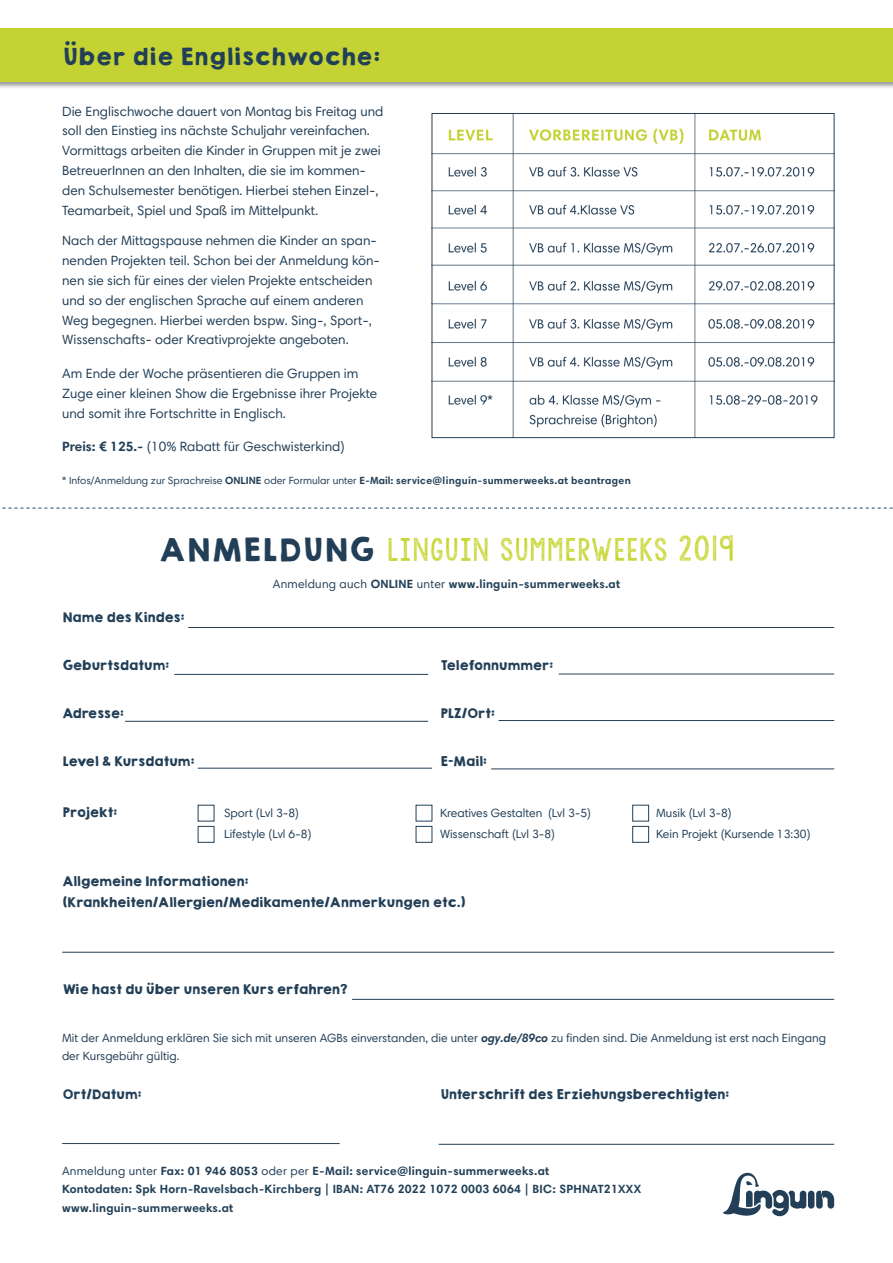
<style>
.page{position:relative;width:893px;height:1263px;background:#fff}
.page>*{position:absolute;margin:0;border:0;box-sizing:border-box;transform-origin:0 0}
.t1{font:25.5px "KG Allof Me";letter-spacing:.06em;color:#c7d530}
.t2{font:21px "KGHAPPY Solid";color:#214057}
.t3{font:13.5px/19.8px "Harmonia Sans Pro Cyr";color:#223f57}
.t4{font:12px/18px "Harmonia Sans Pro Cyr";color:#223f57}
.t5{font:12px "KGHAPPY Solid";letter-spacing:-.04em;color:#223f57}
.t6{font:700 12px "Harmonia Sans Pro Cyr";letter-spacing:.02em;color:#214057}
.t7{font:10.5px "Harmonia Sans Pro Cyr";color:#223f57}
.s1{font-weight:700}
.s2{font-weight:700;color:#214057}
.s3{font-family:"KGHAPPY Solid";font-size:28.5px;color:#223f57}
.s4{font-size:28.5px}
.s5{font-weight:400;color:#223f57}
.s6{color:#223f57}
.s7{font-weight:700;font-style:italic}
</style>
<div class="page">
<div style="left:808px;top:1191px;width:6px;height:17px;background:#223f57;border-radius:3px"></div>
<svg style="left:816px;top:1190px;width:18px;height:18px"></svg>
<svg style="left:723px;top:1173px;width:83px;height:43px"></svg>
<hr style="left:188px;top:627px;width:646px;height:1px;background:#223f57">
<svg style="left:2px;top:508px;width:891px;height:1px"></svg>
<hr style="left:174px;top:674px;width:254px;height:1px;background:#223f57">
<hr style="left:125px;top:721px;width:303px;height:1px;background:#223f57">
<hr style="left:198px;top:768px;width:234px;height:1px;background:#223f57">
<hr style="left:491px;top:768px;width:343px;height:1px;background:#223f57">
<hr style="left:62px;top:1143px;width:278px;height:1px;background:#223f57">
<hr style="left:439px;top:1144px;width:395px;height:1px;background:#223f57">
<hr style="left:62px;top:952px;width:772px;height:1px;background:#223f57">
<hr style="left:352px;top:999px;width:482px;height:1px;background:#223f57">
<hr style="left:559px;top:674px;width:275px;height:1px;background:#223f57">
<hr style="left:499px;top:720px;width:335px;height:1px;background:#223f57">
<div style="left:198px;top:826px;width:16px;height:17px;border:1px solid #223f57"></div>
<div style="left:416px;top:826px;width:16px;height:17px;border:1px solid #223f57"></div>
<div style="left:632px;top:805px;width:17px;height:16px;border:1px solid #223f57"></div>
<div style="left:632px;top:826px;width:17px;height:17px;border:1px solid #223f57"></div>
<div style="left:0;top:27px;width:893px;height:62px;background:#000;opacity:.4"></div>
<div style="left:0;top:29px;width:893px;height:53px;background:#c5d234"></div>
<img style="left:434px;top:115px;width:398px;height:321px">
<div style="left:432px;top:113px;width:402px;height:325px;border:1px solid #223f57"></div>
<p class="t2" style="left:62px;top:40px;width:319px">Über die Englischwoche:</p>
<p class="t3" style="left:62px;top:101px;width:323px">Die Englischwoche dauert von Montag bis Freitag und soll den Einstieg ins nächste Schuljahr vereinfachen.<br>Vormittags arbeiten die Kinder in Gruppen mit je zwei BetreuerInnen an den Inhalten, die sie im kommen&shy;den Schulsemester benötigen. Hierbei stehen Einzel-, Teamarbeit, Spiel und Spaß im Mittelpunkt.</p>
<p class="t3" style="left:62px;top:231px;width:319px">Nach der Mittagspause nehmen die Kinder an span&shy;nenden Projekten teil. Schon bei der Anmeldung kön&shy;nen sie sich für eines der vielen Projekte entscheiden und so der englischen Sprache auf einem anderen Weg begegnen. Hierbei werden bspw. Sing-, Sport-, Wissenschafts- oder Kreativprojekte angeboten.</p>
<p class="t3" style="left:62px;top:363px;width:317px">Am Ende der Woche präsentieren die Gruppen im<br>Zuge einer kleinen Show die Ergebnisse ihrer Projekte und somit ihre Fortschritte in Englisch.</p>
<p class="t3" style="left:62px;top:436px;width:284px"><span class="s1">Preis: € 125.-</span> (10% Rabatt für Geschwisterkind)</p>
<p class="t7" style="left:62px;top:474px;width:570px">* Infos/Anmeldung zur Sprachreise <span class="s1">ONLINE</span> oder Formular unter <span class="s1">E-Mail:</span> <span class="s2">service@linguin-summerweeks.at beantragen</span></p>
<p class="t1" style="left:159px;top:533px;width:577px"><span class="s3">ANMELDUNG</span> LINGUIN SUMMERWEEKS <span class="s4">2019</span></p>
<p class="t6" style="left:273px;top:576px;width:349px"><span class="s5">Anmeldung auch</span> <span class="s6">ONLINE</span> <span class="s5">unter</span> www.linguin-summerweeks.at</p>
<p class="t5" style="left:62px;top:608px;width:124px">Name des Kindes:</p>
<p class="t5" style="left:62px;top:656px;width:109px">Geburtsdatum:</p>
<p class="t5" style="left:440px;top:656px;width:115px">Telefonnummer:</p>
<p class="t5" style="left:62px;top:704px;width:63px">Adresse:</p>
<p class="t5" style="left:440px;top:704px;width:56px">PLZ/Ort:</p>
<p class="t5" style="left:62px;top:752px;width:134px">Level &amp; Kursdatum:</p>
<p class="t5" style="left:440px;top:752px;width:48px">E-Mail:</p>
<p class="t5" style="left:62px;top:803px;width:57px">Projekt:</p>
<p class="t4" style="left:224px;top:804px;width:76px">Sport (Lvl 3-8)</p>
<p class="t4" style="left:440px;top:804px;width:152px">Kreatives Gestalten (Lvl 3-5)</p>
<p class="t4" style="left:656px;top:804px;width:77px">Musik (Lvl 3-8)</p>
<p class="t4" style="left:224px;top:825px;width:89px">Lifestyle (Lvl 6-8)</p>
<p class="t4" style="left:440px;top:825px;width:117px">Wissenschaft (Lvl 3-8)</p>
<p class="t4" style="left:656px;top:825px;width:156px">Kein Projekt (Kursende 13:30)</p>
<p class="t5" style="left:62px;top:872px;width:188px">Allgemeine Informationen:</p>
<p class="t5" style="left:62px;top:893px;width:405px">(Krankheiten/Allergien/Medikamente/Anmerkungen etc.)</p>
<p class="t5" style="left:62px;top:980px;width:287px">Wie hast du über unseren Kurs erfahren?</p>
<p class="t4" style="left:62px;top:1029px;width:765px">Mit der Anmeldung erklären Sie sich mit unseren AGBs einverstanden, die unter <span class="s7">ogy.de/89co</span> zu finden sind. Die Anmeldung ist erst nach Eingang der Kursgebühr gültig.</p>
<p class="t5" style="left:62px;top:1085px;width:81px">Ort/Datum:</p>
<p class="t5" style="left:440px;top:1085px;width:291px">Unterschrift des Erziehungsberechtigten:</p>
<p class="t6" style="left:62px;top:1163px;width:489px"><span class="s5">Anmeldung unter</span> <span class="s6">Fax: 01 946 8053</span> <span class="s5">oder per</span> <span class="s6">E-Mail:</span> service@linguin-summerweeks.at</p>
<p class="t6" style="left:62px;top:1181px;width:581px">Kontodaten: Spk Horn-Ravelsbach-Kirchberg | IBAN: AT76 2022 1072 0003 6064 | BIC: SPHNAT21XXX</p>
<p class="t6" style="left:62px;top:1201px;width:173px">www.linguin-summerweeks.at</p>
</div>
